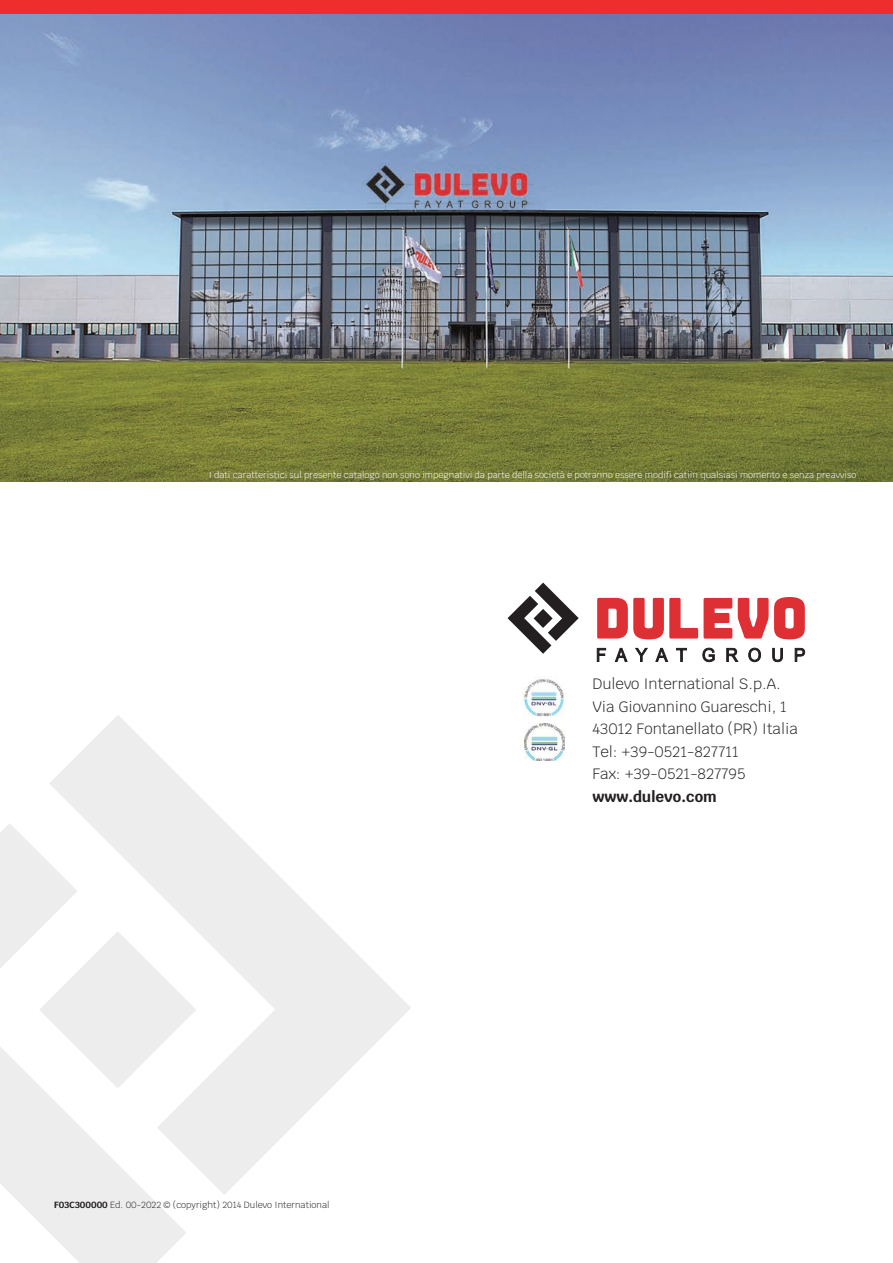
<style>
.page{position:relative;width:893px;height:1263px;background:#fff}
.page>*{position:absolute;margin:0;border:0;box-sizing:border-box;transform-origin:0 0}
.t1{font:300 15px "Krub";color:#231f20}
.t2{font:700 15px "Krub";color:#231f20}
.t3{font:300 9px "Krub";color:#fff}
.t4{font:300 9px "Krub";color:#231f20}
.s1{font-weight:700}
.s2{font-size:12px;color:#fff}
.s3{font-family:"Muli";font-weight:400;font-size:12px;color:#fff}
</style>
<div class="page">
<div style="left:0;top:0;width:893px;height:15px;background:#ee2d2d"></div>
<img style="left:0;top:15px;width:893px;height:466px">
<svg style="left:508px;top:583px;width:71px;height:71px"></svg>
<svg style="left:738px;top:597px;width:67px;height:42px"></svg>
<svg style="left:597px;top:598px;width:101px;height:41px"></svg>
<svg style="left:704px;top:598px;width:28px;height:41px"></svg>
<svg style="left:597px;top:648px;width:9px;height:14px"></svg>
<svg style="left:615px;top:648px;width:12px;height:14px"></svg>
<svg style="left:635px;top:648px;width:12px;height:14px"></svg>
<svg style="left:656px;top:648px;width:12px;height:14px"></svg>
<svg style="left:676px;top:648px;width:11px;height:14px"></svg>
<svg style="left:703px;top:648px;width:11px;height:14px"></svg>
<svg style="left:727px;top:648px;width:11px;height:14px"></svg>
<svg style="left:748px;top:648px;width:13px;height:14px"></svg>
<svg style="left:772px;top:648px;width:11px;height:14px"></svg>
<svg style="left:795px;top:648px;width:10px;height:14px"></svg>
<img style="left:524px;top:723px;width:40px;height:37px">
<img style="left:523px;top:676px;width:42px;height:41px">
<svg style="left:49px;top:715px;width:362px;height:480px"></svg>
<svg style="left:187px;top:931px;width:9px;height:157px"></svg>
<svg style="left:0;top:823px;width:187px;height:440px;fill:#ededed"></svg>
<p class="t3" style="left:209px;top:467px;width:649px">I dati caratteristici sul presente catalogo non sono impegnativi da parte della società e potranno essere modifi catiin qualsiasi momento e senza preavviso</p>
<p class="t4" style="left:54px;top:1197px;width:308px"><span class="s1">F03C300000</span> Ed. 00-2022 © (copyright) 2014 Dulevo International <span class="s2">S.p</span><span class="s3">.a</span></p>
<p class="t1" style="left:592px;top:671px;width:190px">Dulevo International S.p.A.</p>
<p class="t1" style="left:592px;top:694px;width:196px">Via Giovannino Guareschi, 1</p>
<p class="t1" style="left:592px;top:716px;width:207px">43012 Fontanellato (PR) Italia</p>
<p class="t1" style="left:592px;top:739px;width:148px">Tel: +39-0521-827711</p>
<p class="t1" style="left:592px;top:761px;width:155px">Fax: +39-0521-827795</p>
<p class="t2" style="left:592px;top:788px;width:126px">www.dulevo.com</p>
</div>
